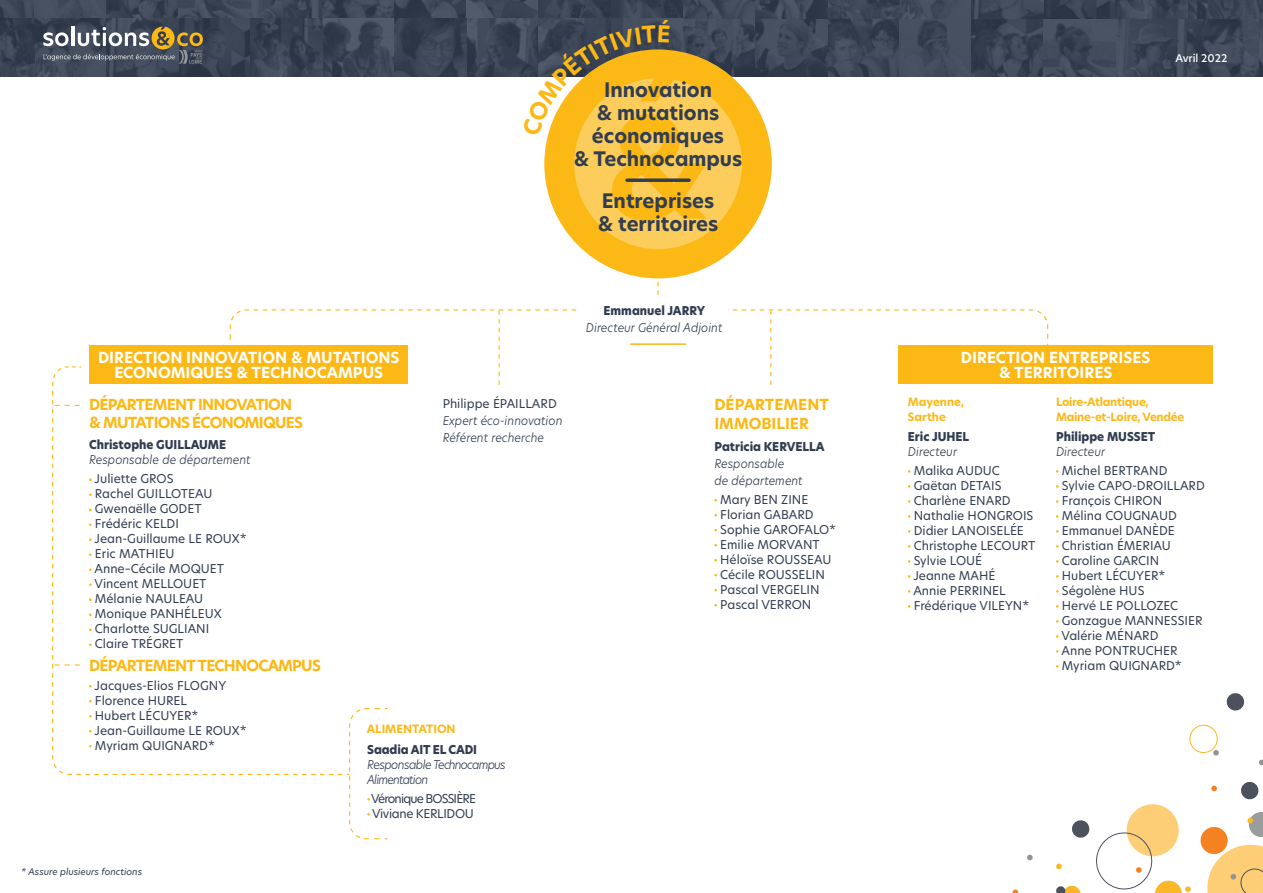
<style>
.page{position:relative;width:1263px;height:893px;background:#fff}
.page>*{position:absolute;margin:0;border:0;box-sizing:border-box;transform-origin:0 0}
.t1{font:700 19.65px/23.1px "Hero New";color:#313d50;text-align:center}
.t2{font:700 15px/15px "Hero New";color:#fff;text-align:center}
.t3{font:700 15px/18px "Hero New";letter-spacing:-.05em;color:#fcb814}
.t4{font:700 15px/19px "Hero New";color:#fcb814}
.t5{font:12px "Hero New";color:#313d50}
.t6{font:italic 300 12px/17.1px "Hero New";color:#313d50;scale:.95 1}
.t7{font:800 12px/15px "Hero New";color:#313d50;scale:.95 1}
.t8{font:italic 300 12px/15px "Hero New";letter-spacing:-.07em;color:#313d50;scale:.95 1}
.t9{font:12px "Hero New";letter-spacing:-.07em;color:#313d50}
.t10{font:12px "Hero New";letter-spacing:-.03em;color:#313d50}
.t11{font:700 11.25px/15px "Hero New";letter-spacing:-.025em;color:#fcb814}
.t12{font:700 11.25px/15px "Hero New";color:#fcb814}
.t13{font:500 10.5px "Hero New";color:#fff}
.t14{font:italic 9px "Hero New";color:#313d50}
.s1{font-weight:400;font-style:normal}
.s2{font-weight:800;font-style:normal}
.s3{font-weight:300;font-style:italic}
</style>
<div class="page">
<div style="left:35px;top:0;width:72px;height:18px;background:#454f5f"></div>
<svg style="left:35px;top:18px;width:72px;height:59px;background:#3b4555"></svg>
<svg style="left:0;top:18px;width:35px;height:59px;background:#343f4e"></svg>
<svg style="left:107px;top:0;width:72px;height:18px"></svg>
<svg style="left:251px;top:0;width:72px;height:18px"></svg>
<svg style="left:179px;top:0;width:72px;height:18px"></svg>
<svg style="left:323px;top:0;width:72px;height:18px"></svg>
<svg style="left:179px;top:18px;width:72px;height:59px;background:#364050"></svg>
<svg style="left:107px;top:18px;width:72px;height:59px;background:#3c4656"></svg>
<svg style="left:323px;top:18px;width:72px;height:59px;background:#3d4757"></svg>
<svg style="left:251px;top:18px;width:72px;height:59px;background:#384252"></svg>
<svg style="left:395px;top:0;width:72px;height:18px"></svg>
<svg style="left:467px;top:0;width:72px;height:18px"></svg>
<div style="left:539px;top:0;width:72px;height:18px;background:#384252"></div>
<div style="left:611px;top:0;width:72px;height:18px;background:linear-gradient(to right,#3e4858,#303b4a)"></div>
<svg style="left:467px;top:18px;width:72px;height:59px;background:#3a4454"></svg>
<div style="left:395px;top:18px;width:72px;height:59px;background:linear-gradient(to right,#35404f,#394353)"></div>
<div style="left:539px;top:18px;width:72px;height:59px;background:#404a5a"></div>
<svg style="left:611px;top:18px;width:72px;height:2px"></svg>
<svg style="left:683px;top:18px;width:72px;height:59px"></svg>
<svg style="left:827px;top:18px;width:72px;height:59px;background:#3a4555"></svg>
<svg style="left:755px;top:18px;width:72px;height:59px;background:#3a4454"></svg>
<svg style="left:899px;top:18px;width:72px;height:59px;background:#414b5b"></svg>
<div style="left:899px;top:0;width:73px;height:18px;background:#424c5c"></div>
<div style="left:683px;top:0;width:72px;height:18px;background:linear-gradient(to right,#3a4454,#434d5e)"></div>
<div style="left:827px;top:0;width:72px;height:18px;background:linear-gradient(to right,#3e4858,#394353)"></div>
<svg style="left:755px;top:0;width:72px;height:18px"></svg>
<svg style="left:971px;top:18px;width:72px;height:59px;background:#384252"></svg>
<svg style="left:1115px;top:18px;width:73px;height:59px;background:#3d4757"></svg>
<svg style="left:1043px;top:18px;width:72px;height:59px;background:#3f4959"></svg>
<svg style="left:1188px;top:18px;width:71px;height:59px;background:#3a4454"></svg>
<svg style="left:1043px;top:0;width:72px;height:18px"></svg>
<svg style="left:971px;top:0;width:72px;height:18px"></svg>
<div style="left:1188px;top:0;width:72px;height:18px;background:linear-gradient(to right,#343e4d,#404a5a)"></div>
<svg style="left:1115px;top:0;width:73px;height:18px"></svg>
<svg style="left:1259px;top:18px;width:4px;height:59px"></svg>
<hr style="left:1259px;top:0;width:4px;height:18px;background:#394353">
<svg style="left:1211px;top:785px;width:6px;height:7px"></svg>
<svg style="left:1259px;top:759px;width:4px;height:7px"></svg>
<svg style="left:1226px;top:693px;width:19px;height:18px"></svg>
<svg style="left:1241px;top:781px;width:18px;height:19px"></svg>
<svg style="left:1189px;top:724px;width:30px;height:32px"></svg>
<svg style="left:1200px;top:812px;width:63px;height:81px"></svg>
<svg style="left:1027px;top:854px;width:6px;height:7px"></svg>
<svg style="left:1056px;top:804px;width:135px;height:89px"></svg>
<svg style="left:1012px;top:889px;width:6px;height:4px"></svg>
<svg style="left:43px;top:27px;width:160px;height:37px;background:#6c6e6d"></svg>
<svg style="left:657px;top:282px;width:2px;height:13px"></svg>
<div style="left:544px;top:49px;width:228px;height:229px;background:#fcb814;border-radius:50%"></div>
<svg style="left:229px;top:309px;width:348px;height:76px"></svg>
<svg style="left:728px;top:309px;width:321px;height:76px"></svg>
<hr style="left:630px;top:343px;width:56px;height:2px;background:#fcb814">
<div style="left:89px;top:345px;width:319px;height:39px;background:#fcb814"></div>
<div style="left:898px;top:345px;width:315px;height:39px;background:#fcb814"></div>
<svg style="left:52px;top:391px;width:336px;height:449px"></svg>
<svg style="left:522px;top:20px;width:220px;height:229px"></svg>
<p class="t1" style="left:574px;top:78px;width:170px">Innovation<br>&amp; mutations économiques<br>&amp; Technocampus</p>
<p class="t1" style="left:598px;top:189px;width:122px;text-align:left">Entreprises &amp; territoires</p>
<p class="t2" style="left:98px;top:350px;width:303px">DIRECTION INNOVATION &amp; MUTATIONS<br>ECONOMIQUES &amp; TECHNOCAMPUS</p>
<p class="t3" style="left:89px;top:395px;width:216px">DÉPARTEMENT INNOVATION &amp; MUTATIONS ÉCONOMIQUES</p>
<p class="t7" style="left:89px;top:437px;width:146px">Christophe GUILLAUME</p>
<p class="t6" style="left:89px;top:451px;width:172px">Responsable de département</p>
<p class="t5" style="left:95px;top:471px;width:80px">Juliette GROS</p>
<p class="t5" style="left:95px;top:486px;width:119px">Rachel GUILLOTEAU</p>
<p class="t5" style="left:95px;top:501px;width:108px">Gwenaëlle GODET</p>
<p class="t5" style="left:95px;top:516px;width:86px">Frédéric KELDI</p>
<p class="t5" style="left:95px;top:531px;width:154px">Jean-Guillaume LE ROUX*</p>
<p class="t5" style="left:95px;top:546px;width:81px">Eric MATHIEU</p>
<p class="t5" style="left:95px;top:561px;width:131px">Anne–Cécile MOQUET</p>
<p class="t5" style="left:95px;top:576px;width:113px">Vincent MELLOUET</p>
<p class="t5" style="left:95px;top:591px;width:110px">Mélanie NAULEAU</p>
<p class="t5" style="left:95px;top:606px;width:128px">Monique PANHÉLEUX</p>
<p class="t5" style="left:95px;top:621px;width:116px">Charlotte SUGLIANI</p>
<p class="t5" style="left:95px;top:636px;width:90px">Claire TRÉGRET</p>
<p class="t3" style="left:89px;top:656px;width:233px">DÉPARTEMENT TECHNOCAMPUS</p>
<p class="t5" style="left:95px;top:677px;width:133px">Jacques-Elios FLOGNY</p>
<p class="t5" style="left:95px;top:692px;width:94px">Florence HUREL</p>
<p class="t5" style="left:95px;top:707px;width:105px">Hubert LÉCUYER*</p>
<p class="t5" style="left:95px;top:722px;width:154px">Jean-Guillaume LE ROUX*</p>
<p class="t5" style="left:95px;top:737px;width:122px">Myriam QUIGNARD*</p>
<p class="t14" style="left:21px;top:865px;width:122px">* Assure plusieurs fonctions</p>
<p class="t6" style="left:443px;top:395px;width:128px"><span class="s1">Philippe ÉPAILLARD<br></span>Expert éco-innovation<br>Référent recherche</p>
<p class="t12" style="left:367px;top:721px;width:90px">ALIMENTATION</p>
<p class="t7" style="left:367px;top:742px;width:117px">Saadia AIT EL CADI</p>
<p class="t8" style="left:367px;top:756px;width:147px">Responsable Technocampus<br>Alimentation</p>
<p class="t9" style="left:371px;top:790px;width:106px">Véronique BOSSIÈRE</p>
<p class="t10" style="left:372px;top:805px;width:103px">Viviane KERLIDOU</p>
<p class="t6" style="left:586px;top:302px;width:145px;text-align:center"><span class="s2">Emmanuel JARRY<br></span>Directeur Général Adjoint</p>
<p class="t4" style="left:714px;top:395px;width:116px">DÉPARTEMENT<br>IMMOBILIER</p>
<p class="t6" style="left:714px;top:437px;width:118px"><span class="s2">Patricia KERVELLA<br></span>Responsable<br>de département</p>
<p class="t5" style="left:720px;top:491px;width:90px">Mary BEN ZINE</p>
<p class="t5" style="left:720px;top:506px;width:95px">Florian GABARD</p>
<p class="t5" style="left:720px;top:521px;width:118px">Sophie GAROFALO*</p>
<p class="t5" style="left:720px;top:536px;width:101px">Emilie MORVANT</p>
<p class="t5" style="left:720px;top:551px;width:113px">Héloïse ROUSSEAU</p>
<p class="t5" style="left:720px;top:566px;width:106px">Cécile ROUSSELIN</p>
<p class="t5" style="left:720px;top:581px;width:101px">Pascal VERGELIN</p>
<p class="t5" style="left:720px;top:596px;width:93px">Pascal VERRON</p>
<p class="t13" style="left:1175px;top:51px;width:54px">Avril 2022</p>
<p class="t2" style="left:961px;top:350px;width:191px">DIRECTION ENTREPRISES &amp; TERRITOIRES</p>
<p class="t12" style="left:908px;top:394px;width:58px">Mayenne,<br>Sarthe</p>
<p class="t7" style="left:908px;top:429px;width:66px">Eric JUHEL<br><span class="s3">Directeur</span></p>
<p class="t5" style="left:914px;top:462px;width:88px">Malika AUDUC</p>
<p class="t5" style="left:914px;top:477px;width:89px">Gaëtan DETAIS</p>
<p class="t5" style="left:914px;top:492px;width:98px">Charlène ENARD</p>
<p class="t5" style="left:914px;top:507px;width:121px">Nathalie HONGROIS</p>
<p class="t5" style="left:914px;top:522px;width:112px">Didier LANOISELÉE</p>
<p class="t5" style="left:914px;top:537px;width:123px">Christophe LECOURT</p>
<p class="t5" style="left:914px;top:552px;width:70px">Sylvie LOUÉ</p>
<p class="t5" style="left:913px;top:567px;width:83px">Jeanne MAHÉ</p>
<p class="t5" style="left:913px;top:582px;width:94px">Annie PERRINEL</p>
<p class="t5" style="left:914px;top:597px;width:117px">Frédérique VILEYN*</p>
<p class="t11" style="left:1056px;top:394px;width:130px">Loire-Atlantique,<br>Maine-et-Loire, Vendée</p>
<p class="t7" style="left:1056px;top:429px;width:106px">Philippe MUSSET<br><span class="s3">Directeur</span></p>
<p class="t5" style="left:1062px;top:462px;width:107px">Michel BERTRAND</p>
<p class="t5" style="left:1062px;top:477px;width:144px">Sylvie CAPO-DROILLARD</p>
<p class="t5" style="left:1062px;top:492px;width:102px">François CHIRON</p>
<p class="t5" style="left:1062px;top:507px;width:116px">Mélina COUGNAUD</p>
<p class="t5" style="left:1062px;top:522px;width:114px">Emmanuel DANÈDE</p>
<p class="t5" style="left:1062px;top:537px;width:111px">Christian ÉMERIAU</p>
<p class="t5" style="left:1062px;top:552px;width:99px">Caroline GARCIN</p>
<p class="t5" style="left:1062px;top:567px;width:105px">Hubert LÉCUYER*</p>
<p class="t5" style="left:1062px;top:582px;width:84px">Ségolène HUS</p>
<p class="t5" style="left:1062px;top:597px;width:118px">Hervé LE POLLOZEC</p>
<p class="t5" style="left:1062px;top:612px;width:142px">Gonzague MANNESSIER</p>
<p class="t5" style="left:1061px;top:627px;width:98px">Valérie MÉNARD</p>
<p class="t5" style="left:1061px;top:642px;width:118px">Anne PONTRUCHER</p>
<p class="t5" style="left:1062px;top:657px;width:122px">Myriam QUIGNARD*</p>
</div>
